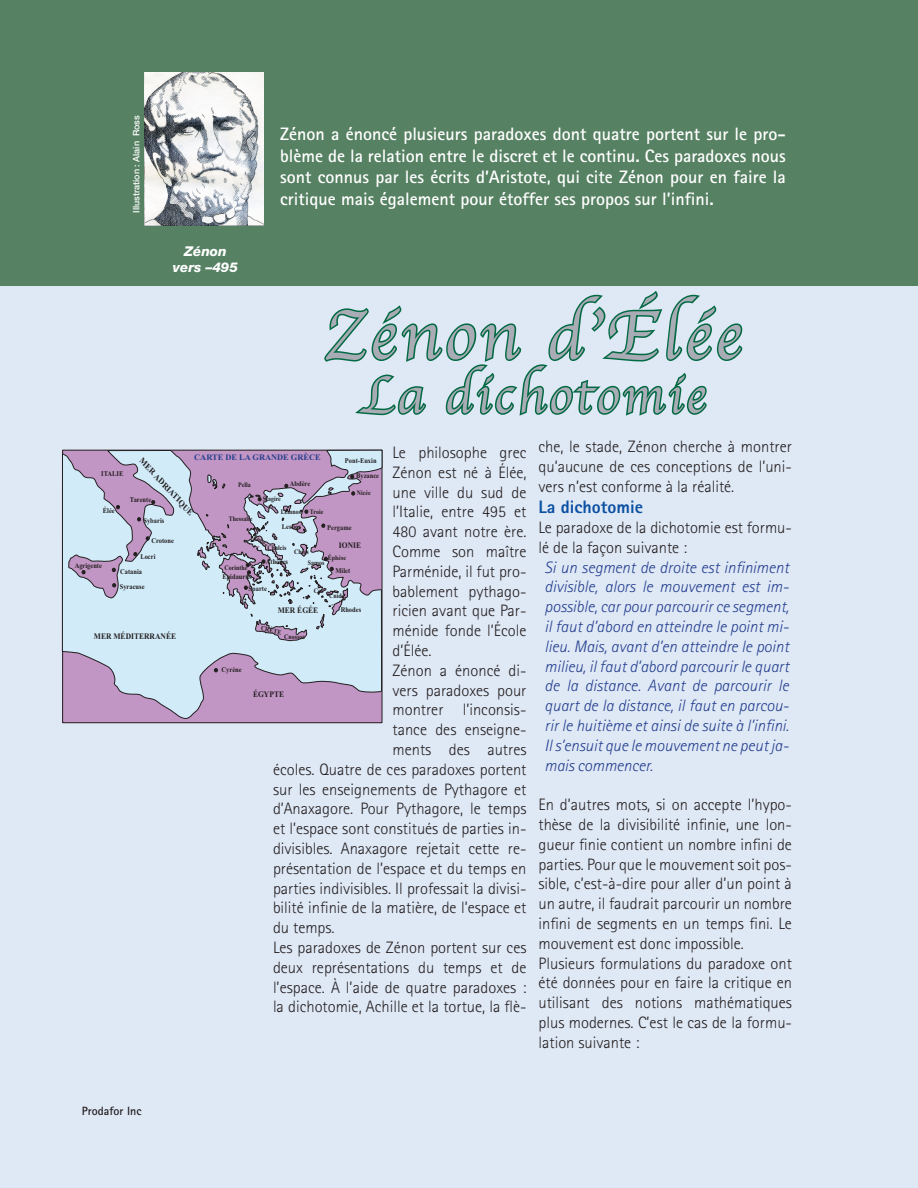
<style>
.page{position:relative;width:918px;height:1188px;background:#fff}
.page>*{position:absolute;margin:0;border:0;box-sizing:border-box;transform-origin:0 0}
.Titre{font:72px "Apple Chancery";letter-spacing:.05em;color:#a9abb5}
.Titre-2{font:54px "Apple Chancery";letter-spacing:.05em;color:#a9abb5}
.t1{font:700 18px/21.6px "Rotis Sans Serif";color:#fff;text-align:justify}
.Sous-titre_2{font:800 18px "Rotis Sans Serif";color:#0a50a1}
.t2{font:300 16.5px/19.8px "Rotis Sans Serif";color:#231f20;text-align:justify}
.Citation{font:italic 300 16.5px/19.8px "Rotis Sans Serif";color:#25408f;text-align:justify}
.Bas_de_photos{font:italic 800 13.5px "Helvetica Neue LT Std";color:#fff}
.t3{font:700 12px "Rotis Sans Serif";color:#231f20}
.Théorème{font:500 9px "Helvetica Neue LT Std";color:#fff}
.t4{font:700 8.4px "Times New Roman";color:#231f20;scale:.9 1}
.t5{font:700 8.4px "Times New Roman";color:#253f8e}
.t6{font:700 8.4px "Times New Roman";color:#231f20}
.t7{font:700 7.2px/14.9px "Times New Roman";color:#231f20;scale:.9 1}
.t8{font:700 6.9px/11.6px "Times New Roman";color:#231f20;scale:.88 1}
.t9{font:700 6.75px "Times New Roman";color:#231f20;scale:.89 1}
.t10{font:700 6.6px "Times New Roman";color:#231f20;scale:.96 1}
</style>
<div class="page">
<div style="left:1px;top:1px;width:917px;height:1187px;background:#dfe8f5"></div>
<div style="left:0;top:0;width:918px;height:286px;background:#568162"></div>
<svg style="left:324px;top:291px;width:419px;height:125px"></svg>
<svg style="left:62px;top:450px;width:320px;height:274px"></svg>
<svg style="left:214px;top:668px;width:4px;height:4px"></svg>
<svg style="left:152px;top:500px;width:3px;height:4px"></svg>
<svg style="left:137px;top:517px;width:4px;height:4px"></svg>
<svg style="left:116px;top:505px;width:4px;height:4px"></svg>
<svg style="left:134px;top:552px;width:3px;height:4px"></svg>
<svg style="left:68px;top:555px;width:56px;height:44px"></svg>
<svg style="left:197px;top:542px;width:13px;height:28px"></svg>
<svg style="left:207px;top:475px;width:19px;height:15px"></svg>
<svg style="left:221px;top:524px;width:8px;height:24px"></svg>
<svg style="left:235px;top:475px;width:120px;height:166px"></svg>
<img style="left:144px;top:72px;width:120px;height:153px">
<p class="Théorème" style="left:131px;top:213px;width:99px;rotate:-90deg">Illustration : Alain Ross</p>
<p class="Bas_de_photos" style="left:184px;top:243px;width:44px">Zénon</p>
<p class="Bas_de_photos" style="left:173px;top:260px;width:67px">vers –495</p>
<p class="t1" style="left:280px;top:123px;width:507px">Zénon a énoncé plusieurs paradoxes dont quatre portent sur le pro&shy;blème de la relation entre le discret et le continu. Ces paradoxes nous sont connus par les écrits d’Aristote, qui cite Zénon pour en faire la critique mais également pour étoffer ses propos sur l’infini.</p>
<p class="Titre" style="left:323px;top:278px;width:420px">Zénon d’Élée</p>
<p class="Titre-2" style="left:359px;top:352px;width:348px">La dichotomie</p>
<p class="t2" style="left:393px;top:443px;width:135px">Le philosophe grec Zénon est né à Élée, une ville du sud de l’Italie, entre 495 et 480 avant notre ère.<br>Comme son maître Parménide, il fut pro&shy;bablement pythago&shy;ricien avant que Par&shy;ménide fonde l’École d’Élée.</p>
<p class="t2" style="left:393px;top:660px;width:135px">Zénon a énoncé di-</p>
<p class="t2" style="left:393px;top:680px;width:135px">vers paradoxes pour</p>
<p class="t2" style="left:393px;top:700px;width:135px">montrer l’inconsis-</p>
<p class="t2" style="left:393px;top:720px;width:135px">tance des enseigne-</p>
<p class="t2" style="left:393px;top:740px;width:135px">ments des autres</p>
<p class="t2" style="left:273px;top:759px;width:255px">écoles. Quatre de ces paradoxes portent</p>
<p class="t2" style="left:273px;top:779px;width:255px">sur les enseignements de Pythagore et</p>
<p class="t2" style="left:273px;top:799px;width:255px">d’Anaxagore. Pour Pythagore, le temps</p>
<p class="t2" style="left:273px;top:819px;width:255px">et l’espace sont constitués de parties in-</p>
<p class="t2" style="left:273px;top:839px;width:255px">divisibles. Anaxagore rejetait cette re-</p>
<p class="t2" style="left:273px;top:858px;width:255px">présentation de l’espace et du temps en</p>
<p class="t2" style="left:273px;top:878px;width:255px">parties indivisibles. Il professait la divisi-</p>
<p class="t2" style="left:273px;top:898px;width:255px">bilité infinie de la matière, de l’espace et</p>
<p class="t2" style="left:273px;top:918px;width:63px">du temps.</p>
<p class="t2" style="left:273px;top:938px;width:255px">Les paradoxes de Zénon portent sur ces deux représentations du temps et de l’espace. À l’aide de quatre paradoxes : la dichotomie, Achille et la tortue, la flè-</p>
<p class="t5" style="left:194px;top:452px;width:128px">CARTE DE LA GRANDE GRÈCE</p>
<p class="t6" style="left:145px;top:456px;width:76px;rotate:47deg">MER ADRIATIQUE</p>
<p class="t7" style="left:345px;top:453px;width:37px">Pont-Euxin</p>
<p class="t7" style="left:101px;top:466px;width:26px">ITALIE</p>
<p class="t7" style="left:103px;top:503px;width:15px">Élée</p>
<p class="t7" style="left:356px;top:468px;width:27px">Byzance</p>
<p class="t7" style="left:290px;top:476px;width:24px">Abdère</p>
<p class="t8" style="left:238px;top:479px;width:16px">Pella</p>
<p class="t8" style="left:357px;top:487px;width:17px">Nicée</p>
<p class="t8" style="left:263px;top:492px;width:22px">Stagire</p>
<p class="t7" style="left:130px;top:492px;width:25px">Tarente</p>
<p class="t7" style="left:143px;top:513px;width:25px">Sybaris</p>
<p class="t7" style="left:151px;top:533px;width:27px">Crotone</p>
<p class="t7" style="left:120px;top:549px;width:41px;text-indent:21px">Locri<br>Catania<br>Syracuse</p>
<p class="t8" style="left:310px;top:505px;width:17px">Troie</p>
<p class="t8" style="left:281px;top:506px;width:25px">Lemnos</p>
<p class="t7" style="left:282px;top:519px;width:23px">Lesbos</p>
<p class="t8" style="left:229px;top:513px;width:28px">Thessalie</p>
<p class="t7" style="left:327px;top:520px;width:29px">Pergame</p>
<p class="t10" style="left:257px;top:533px;width:19px;rotate:37deg">Eubée</p>
<p class="t8" style="left:268px;top:542px;width:23px">Chalcis</p>
<p class="t7" style="left:266px;top:555px;width:26px">Athènes</p>
<p class="t4" style="left:339px;top:540px;width:26px">IONIE</p>
<p class="t8" style="left:308px;top:546px;width:20px;text-indent:-14px">Chios<br>Samos</p>
<p class="t8" style="left:314px;top:584px;width:12px">Cos</p>
<p class="t8" style="left:328px;top:552px;width:22px">Éphèse</p>
<p class="t7" style="left:75px;top:558px;width:32px">Agrigente</p>
<p class="t8" style="left:225px;top:562px;width:28px">Corinthe</p>
<p class="t7" style="left:335px;top:563px;width:18px">Milet</p>
<p class="t7" style="left:222px;top:569px;width:34px">Épidaurus</p>
<p class="t7" style="left:249px;top:582px;width:22px">Sparte</p>
<p class="t8" style="left:329px;top:590px;width:19px">Cnide</p>
<p class="t4" style="left:278px;top:606px;width:47px">MER ÉGÉE</p>
<p class="t7" style="left:341px;top:602px;width:24px">Rhodes</p>
<p class="t9" style="left:262px;top:624px;width:25px;rotate:12deg">CRÈTE</p>
<p class="t4" style="left:94px;top:631px;width:93px">MER MÉDITERRANÉE</p>
<p class="t8" style="left:284px;top:631px;width:25px">Cnossos</p>
<p class="t7" style="left:222px;top:662px;width:24px">Cyrène</p>
<p class="t4" style="left:253px;top:689px;width:36px">ÉGYPTE</p>
<p class="t2" style="left:538px;top:437px;width:255px">che, le stade, Zénon cherche à montrer qu’aucune de ces conceptions de l’uni&shy;vers n’est conforme à la réalité.</p>
<p class="Sous-titre_2" style="left:538px;top:496px;width:106px">La dichotomie</p>
<p class="t2" style="left:538px;top:518px;width:255px">Le paradoxe de la dichotomie est formu&shy;lé de la façon suivante :</p>
<p class="Citation" style="left:544px;top:557px;width:246px">Si un segment de droite est infiniment divisible, alors le mouvement est im&shy;possible, car pour parcourir ce segment, il faut d’abord en atteindre le point mi&shy;lieu. Mais, avant d’en atteindre le point milieu, il faut d’abord parcourir le quart de la distance. Avant de parcourir le quart de la distance, il faut en parcou&shy;rir le huitième et ainsi de suite à l’infini.<br>Il s’ensuit que le mouvement ne peut ja&shy;mais commencer.</p>
<p class="t2" style="left:538px;top:795px;width:255px">En d’autres mots, si on accepte l’hypo&shy;thèse de la divisibilité infinie, une lon&shy;gueur finie contient un nombre infini de parties. Pour que le mouvement soit pos&shy;sible, c’est-à-dire pour aller d’un point à un autre, il faudrait parcourir un nombre infini de segments en un temps fini. Le mouvement est donc impossible.</p>
<p class="t2" style="left:538px;top:953px;width:255px">Plusieurs formulations du paradoxe ont été données pour en faire la critique en utilisant des notions mathématiques plus modernes. C’est le cas de la formu&shy;lation suivante :</p>
<p class="t3" style="left:82px;top:1104px;width:61px">Prodafor Inc</p>
</div>
